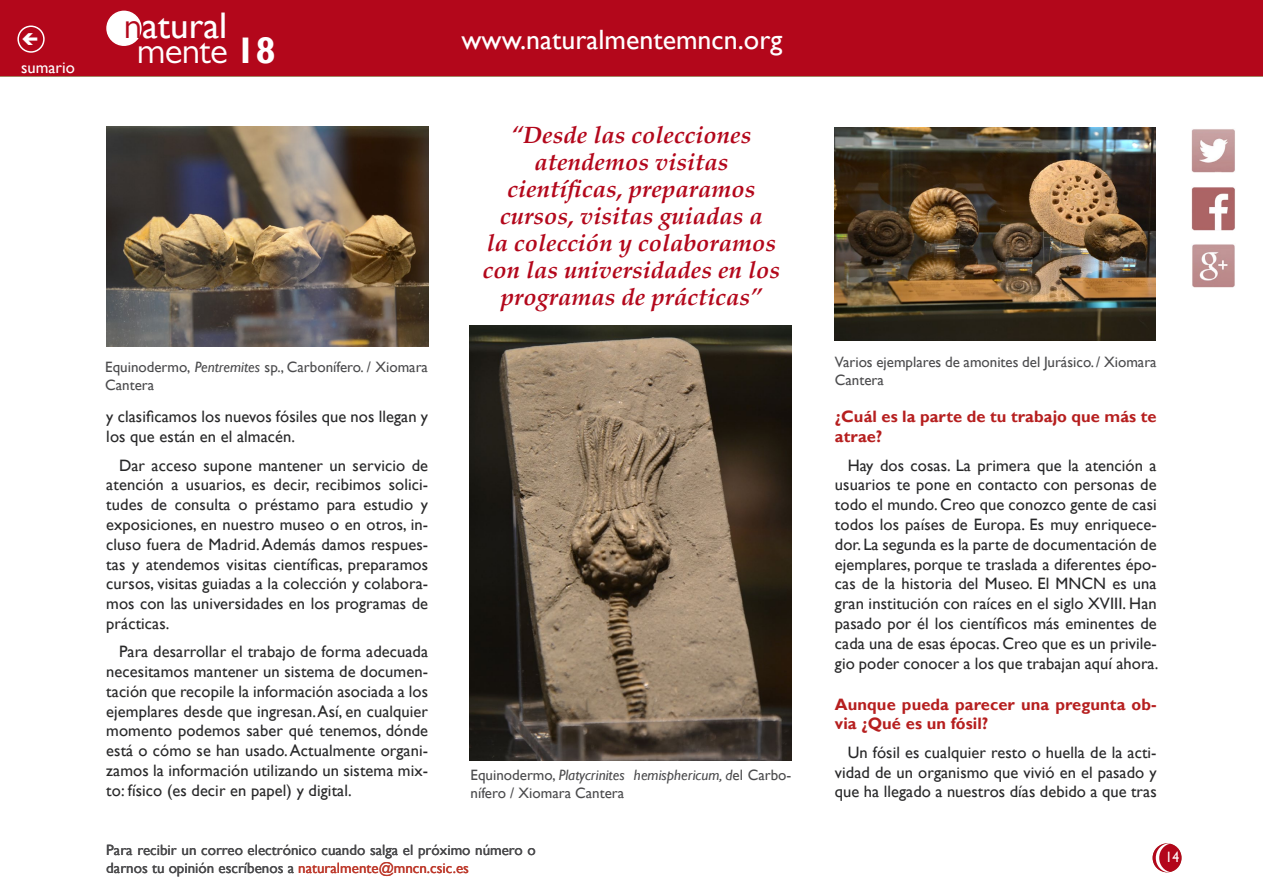
<style>
.page{position:relative;width:1263px;height:893px;background:#fff}
.page>*{position:absolute;margin:0;border:0;box-sizing:border-box;transform-origin:0 0}
.t1{font:37.05px "Gill Sans";color:#fff}
.t2{font:37.05px "Gill Sans MT Pro";letter-spacing:-.02em;color:#fff}
.t3{font:27.9px "Gill Sans";color:#fff}
.t4{font:italic 700 24px/27px "Palatino";color:#b3071b;text-align:center}
.t5{font:16.5px/19.8px "Gill Sans";letter-spacing:.005em;color:#282829;text-align:justify}
.t6{font:700 16.5px/19.8px "Gill Sans";letter-spacing:.005em;color:#b61f1f}
.t7{font:16.5px "Gill Sans";color:#fff}
.t8{font:15px/18px "Gill Sans";color:#4b4b4d}
.t9{font:15px "Gill Sans";color:#fff;scale:.9 1}
.s1{font-family:"Gill Sans MT Pro";color:#b3071b}
.s2{font-family:"Gill Sans";font-weight:700}
.s3{font-style:italic}
.s4{color:#bd392b}
</style>
<div class="page">
<img style="left:1191px;top:187px;width:44px;height:43px">
<img style="left:1191px;top:129px;width:44px;height:44px">
<img style="left:1192px;top:244px;width:43px;height:44px">
<div style="left:1153px;top:844px;width:28px;height:28px;background:#b3071b;border-radius:50%"></div>
<div style="left:1152px;top:843px;width:29px;height:29px;border:2px solid #b3071b;border-radius:50%"></div>
<div style="left:0;top:0;width:1263px;height:76px;background:#b3071b"></div>
<div style="left:107px;top:11px;width:34px;height:34px;background:#fff;border-radius:50%"></div>
<div style="left:106px;top:11px;width:36px;height:35px;border:2px solid #fff;border-radius:50%"></div>
<svg style="left:1155px;top:843px;width:16px;height:29px"></svg>
<div style="left:17px;top:26px;width:28px;height:27px;border:2px solid #fff;border-radius:50%"></div>
<img style="left:469px;top:326px;width:322px;height:434px">
<img style="left:106px;top:127px;width:322px;height:220px">
<img style="left:835px;top:128px;width:320px;height:213px">
<p class="t7" style="left:21px;top:58px;width:55px">sumario</p>
<h1 class="t1" style="left:124px;top:4px;width:105px"><span class="s1">n</span>atural</h1>
<h1 class="t2" style="left:137px;top:29px;width:140px">mente <span class="s2">18</span></h1>
<p class="t8" style="left:105px;top:358px;width:324px">Equinodermo, <span class="s3">Pentremites</span> sp., Carbonífero. / Xiomara<br>Cantera</p>
<p class="t5" style="left:106px;top:407px;width:323px">y clasificamos los nuevos fósiles que nos llegan y los que están en el almacén.</p>
<p class="t5" style="left:106px;top:455px;width:323px;text-indent:13px">Dar acceso supone mantener un servicio de atención a usuarios, es decir, recibimos solici&shy;tudes de consulta o préstamo para estudio y exposiciones, en nuestro museo o en otros, in&shy;cluso fuera de Madrid. Además damos respues&shy;tas y atendemos visitas científicas, preparamos cursos, visitas guiadas a la colección y colabora&shy;mos con las universidades en los programas de prácticas.</p>
<p class="t5" style="left:106px;top:642px;width:323px;text-indent:13px">Para desarrollar el trabajo de forma adecuada necesitamos mantener un sistema de documen&shy;tación que recopile la información asociada a los ejemplares desde que ingresan. Así, en cualquier momento podemos saber qué tenemos, dónde está o cómo se han usado. Actualmente organi&shy;zamos la información utilizando un sistema mix&shy;to: físico (es decir en papel) y digital.</p>
<h2 class="t3" style="left:461px;top:23px;width:322px">www.naturalmentemncn.org</h2>
<h3 class="t4" style="left:483px;top:122px;width:299px">“Desde las colecciones atendemos visitas científicas, preparamos cursos, visitas guiadas a<br>la colección y colaboramos con las universidades en los programas de prácticas”</h3>
<p class="t8" style="left:471px;top:767px;width:322px">Equinodermo, <span class="s3">Platycrinites hemisphericum, d</span>el Carbo&shy;nífero / Xiomara Cantera</p>
<p class="t8" style="left:106px;top:842px;width:431px">Para recibir un correo electrónico cuando salga el próximo número o darnos tu opinión escríbenos a <span class="s4">naturalmente@mncn.csic.es</span></p>
<p class="t8" style="left:835px;top:353px;width:323px">Varios ejemplares de amonites del Jurásico. / Xiomara<br>Cantera</p>
<p class="t6" style="left:835px;top:407px;width:323px">¿Cuál es la parte de tu trabajo que más te atrae?</p>
<p class="t5" style="left:835px;top:455px;width:325px;text-indent:13px">Hay dos cosas. La primera que la atención a usuarios te pone en contacto con personas de todo el mundo. Creo que conozco gente de casi todos los países de Europa. Es muy enriquece&shy;dor. La segunda es la parte de documentación de ejemplares, porque te traslada a diferentes épo&shy;cas de la historia del Museo. El MNCN es una gran institución con raíces en el siglo XVIII. Han pasado por él los científicos más eminentes de cada una de esas épocas. Creo que es un privile&shy;gio poder conocer a los que trabajan aquí ahora.</p>
<p class="t6" style="left:835px;top:695px;width:323px">Aunque pueda parecer una pregunta ob&shy;via ¿Qué es un fósil?</p>
<p class="t5" style="left:835px;top:743px;width:323px;text-indent:13px">Un fósil es cualquier resto o huella de la acti&shy;vidad de un organismo que vivió en el pasado y que ha llegado a nuestros días debido a que tras</p>
<p class="t9" style="left:1165px;top:849px;width:16px">14</p>
</div>
